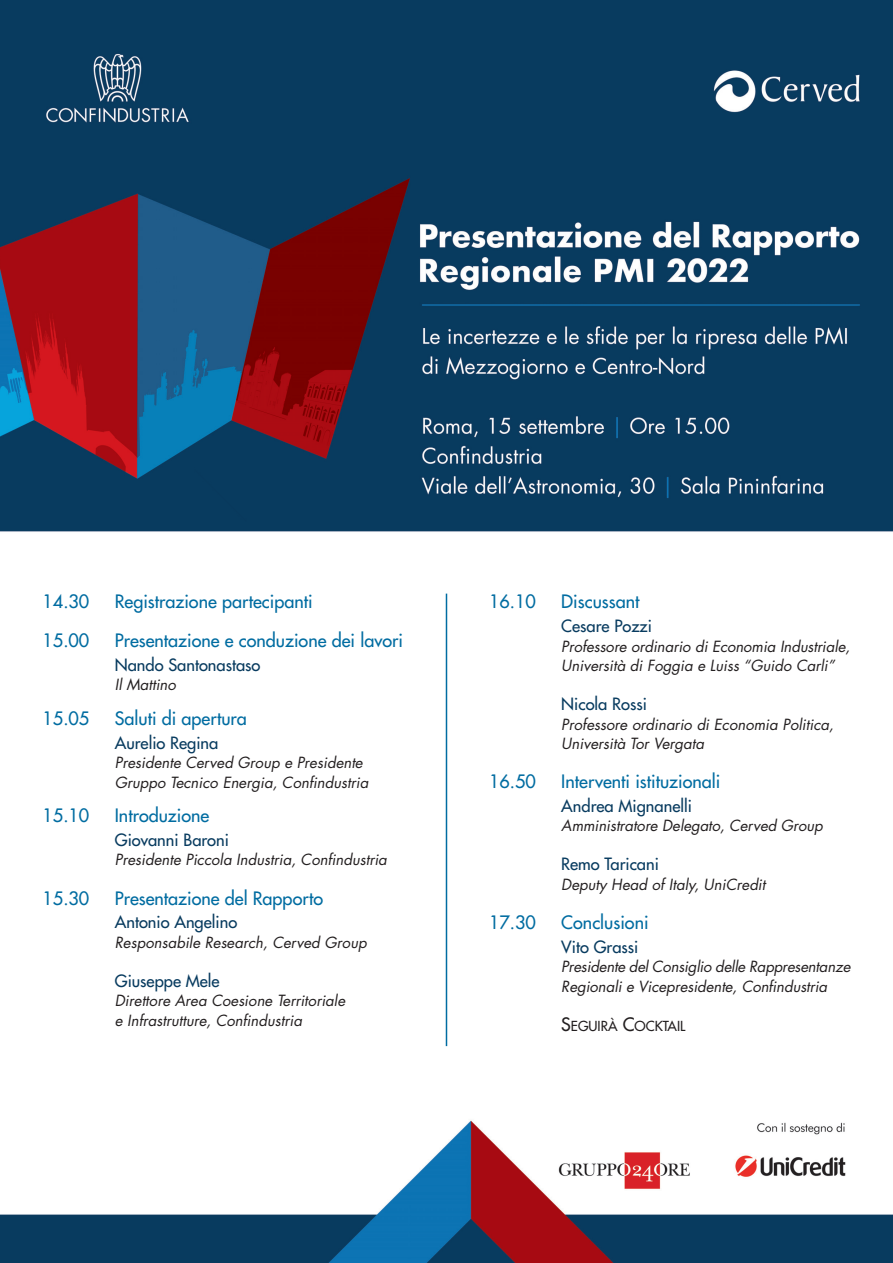
<style>
.page{position:relative;width:893px;height:1263px;background:#fff}
.page>*{position:absolute;margin:0;border:0;box-sizing:border-box;transform-origin:0 0}
.t1{font:500 18px "Futura Std";color:#006ca1}
.t2{font:500 16.5px "Futura Std";color:#083b5f}
.t3{font:italic 15px/19.5px "Futura Std";color:#231f20}
.t4{font:500 13.5px "Futura Std";color:#231f20}
.s1{font-size:18px}
</style>
<div class="page">
<img style="left:0;top:0;width:893px;height:1262px">
<hr style="left:446px;top:594px;width:1px;height:452px;background:#006ca1">
<p class="t1" style="left:43px;top:593px;width:48px">14.30</p>
<p class="t1" style="left:115px;top:593px;width:199px">Registrazione partecipanti</p>
<p class="t1" style="left:43px;top:632px;width:48px">15.00</p>
<p class="t1" style="left:115px;top:632px;width:290px">Presentazione e conduzione dei lavori</p>
<p class="t2" style="left:115px;top:657px;width:147px">Nando Santonastaso</p>
<p class="t3" style="left:115px;top:676px;width:63px">Il Mattino</p>
<p class="t1" style="left:43px;top:709px;width:48px">15.05</p>
<p class="t1" style="left:115px;top:709px;width:134px">Saluti di apertura</p>
<p class="t2" style="left:115px;top:734px;width:105px">Aurelio Regina</p>
<p class="t3" style="left:115px;top:754px;width:255px">Presidente Cerved Group e Presidente<br>Gruppo Tecnico Energia, Confindustria</p>
<p class="t1" style="left:43px;top:807px;width:48px">15.10</p>
<p class="t1" style="left:115px;top:807px;width:96px">Introduzione</p>
<p class="t2" style="left:115px;top:832px;width:116px">Giovanni Baroni</p>
<p class="t3" style="left:115px;top:851px;width:274px">Presidente Piccola Industria, Confindustria</p>
<p class="t1" style="left:43px;top:889px;width:48px">15.30</p>
<p class="t1" style="left:115px;top:889px;width:210px">Presentazione del Rapporto</p>
<p class="t2" style="left:115px;top:914px;width:124px">Antonio Angelino</p>
<p class="t3" style="left:115px;top:934px;width:253px">Responsabile Research, Cerved Group</p>
<p class="t2" style="left:115px;top:972px;width:106px">Giuseppe Mele</p>
<p class="t3" style="left:115px;top:992px;width:232px">Direttore Area Coesione Territoriale e Infrastrutture, Confindustria</p>
<p class="t1" style="left:489px;top:593px;width:48px">16.10</p>
<p class="t1" style="left:561px;top:593px;width:80px">Discussant</p>
<p class="t2" style="left:561px;top:618px;width:92px">Cesare Pozzi</p>
<p class="t3" style="left:561px;top:638px;width:290px">Professore ordinario di Economia Industriale,<br>Università di Foggia e Luiss “Guido Carli”</p>
<p class="t2" style="left:561px;top:696px;width:87px">Nicola Rossi</p>
<p class="t3" style="left:561px;top:716px;width:274px">Professore ordinario di Economia Politica,<br>Università Tor Vergata</p>
<p class="t1" style="left:489px;top:773px;width:48px">16.50</p>
<p class="t1" style="left:561px;top:773px;width:161px">Interventi istituzionali</p>
<p class="t2" style="left:561px;top:798px;width:132px">Andrea Mignanelli</p>
<p class="t3" style="left:561px;top:817px;width:263px">Amministratore Delegato, Cerved Group</p>
<p class="t2" style="left:561px;top:856px;width:99px">Remo Taricani</p>
<p class="t3" style="left:561px;top:876px;width:206px">Deputy Head of Italy, UniCredit</p>
<p class="t1" style="left:489px;top:913px;width:48px">17.30</p>
<p class="t1" style="left:561px;top:913px;width:89px">Conclusioni</p>
<p class="t2" style="left:561px;top:938px;width:79px">Vito Grassi</p>
<p class="t3" style="left:561px;top:958px;width:291px">Presidente del Consiglio delle Rappresentanze<br>Regionali e Vicepresidente, Confindustria</p>
<p class="t4" style="left:561px;top:1019px;width:126px"><span class="s1">S</span>EGUIRÀ <span class="s1">C</span>OCKTAIL</p>
</div>
